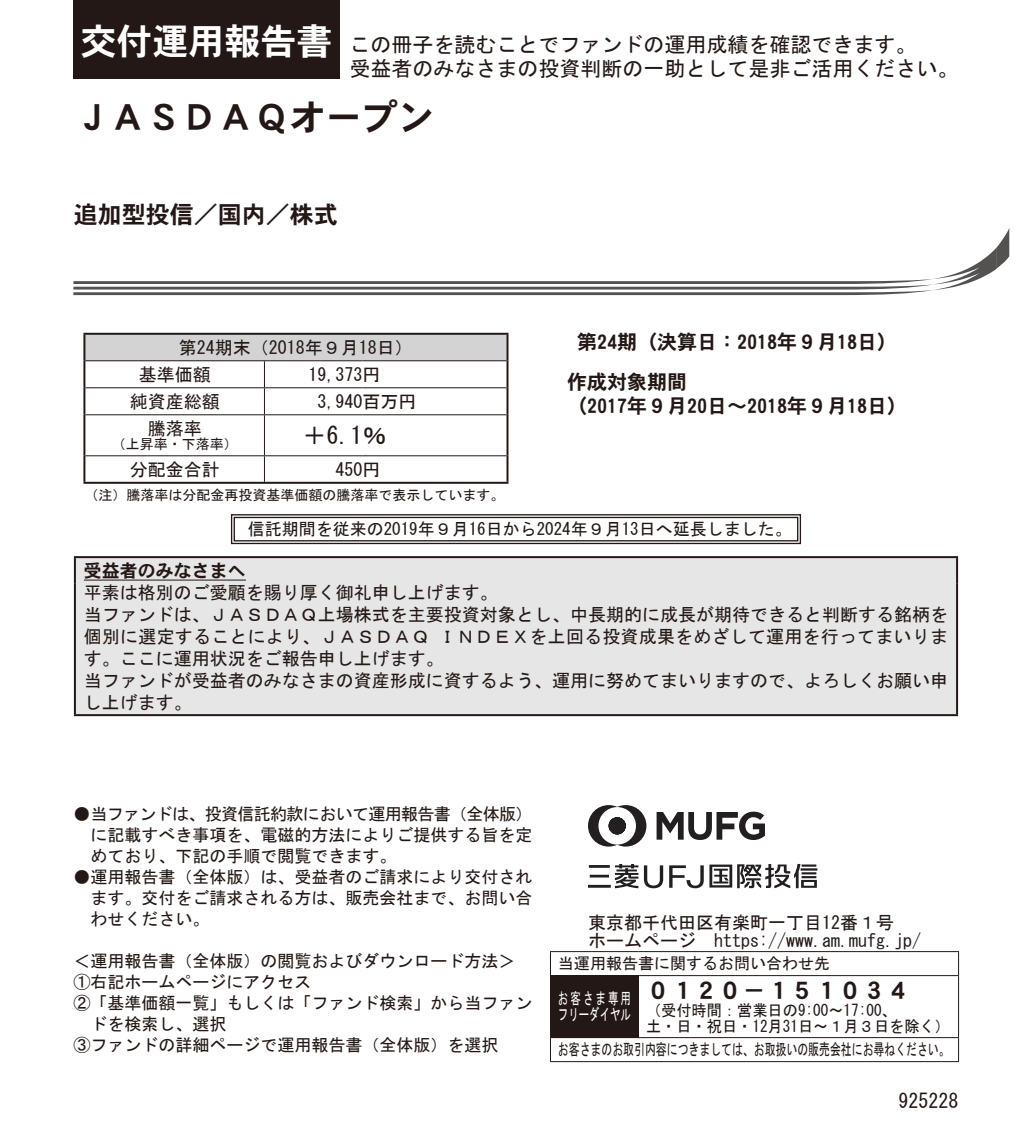
<style>
.page{position:relative;width:1032px;height:1134px;background:#fff}
.page>*{position:absolute;margin:0;border:0;box-sizing:border-box;transform-origin:0 0}
.t1{font:36px "DFHS Gothic W7 WIN RKSJ H";color:#231815}
.t2{font:24px "DFHS Gothic W7 WIN RKSJ H";color:#231815}
.t3{font:24px "MS Gothic";color:#231815}
.t4{font:21px/24px "MS Gothic";color:#231815}
.t5{font:20px/40px "DFHS Gothic W7 WIN RKSJ H";color:#231815}
.t6{font:20px "MS Gothic";color:#231815}
.t7{font:18px/22px "MS Gothic";color:#231815}
.t8{font:18px "DFHS Gothic W7 WIN RKSJ H";color:#231815}
.t9{font:17px/21px "MS Gothic";color:#231815;text-align:justify}
.t10{font:16px/16px "MS Gothic";color:#231815;scale:.95 1}
.t11{font:16px "MS Gothic";color:#231815;scale:.68 1}
.t12{font:16px "MS Gothic";color:#231815}
.t13{font:16px/16px "MS Gothic";letter-spacing:.005em;color:#fff;scale:.65 1}
.t14{font:14px "MS Gothic";color:#231815}
.s1{font-family:"DFHS Gothic W7 WIN RKSJ H";font-size:36px;color:#fff}
</style>
<div class="page">
<div style="left:73px;top:0;width:266px;height:79px;background:#231815"></div>
<svg style="left:656px;top:812px;width:109px;height:28px"></svg>
<svg style="left:588px;top:805px;width:58px;height:41px"></svg>
<svg style="left:644px;top:865px;width:19px;height:23px"></svg>
<svg style="left:590px;top:875px;width:19px;height:2px"></svg>
<hr style="left:588px;top:885px;width:23px;height:3px;background:#231f20">
<hr style="left:589px;top:865px;width:21px;height:3px;background:#231f20">
<svg style="left:615px;top:864px;width:23px;height:24px"></svg>
<svg style="left:669px;top:864px;width:148px;height:24px"></svg>
<div style="left:550px;top:975px;width:88px;height:62px;background:#231815"></div>
<hr style="left:638px;top:976px;width:1px;height:61px;background:#231815">
<hr style="left:550px;top:1037px;width:409px;height:1px;background:#231815">
<hr style="left:550px;top:951px;width:88px;height:1px;background:#231815">
<svg style="left:550px;top:952px;width:1px;height:23px"></svg>
<hr style="left:638px;top:951px;width:321px;height:1px;background:#231815">
<svg style="left:958px;top:952px;width:1px;height:23px"></svg>
<hr style="left:638px;top:975px;width:321px;height:1px;background:#231815">
<hr style="left:958px;top:976px;width:1px;height:61px;background:#231815">
<svg style="left:550px;top:1038px;width:1px;height:23px"></svg>
<svg style="left:958px;top:1038px;width:1px;height:23px"></svg>
<hr style="left:550px;top:1061px;width:409px;height:1px;background:#231815">
<svg style="left:73px;top:229px;width:936px;height:66px"></svg>
<div style="left:76px;top:558px;width:880px;height:156px;background:#e6e6e6"></div>
<hr style="left:74px;top:556px;width:884px;height:2px;background:#231815">
<hr style="left:74px;top:558px;width:2px;height:25px;background:#231815">
<hr style="left:956px;top:558px;width:2px;height:25px;background:#231815">
<hr style="left:74px;top:583px;width:2px;height:131px;background:#231815">
<hr style="left:956px;top:583px;width:2px;height:131px;background:#231815">
<hr style="left:74px;top:714px;width:884px;height:2px;background:#231815">
<hr style="left:84px;top:580px;width:162px;height:1px;background:#231815">
<div style="left:84px;top:334px;width:423px;height:27px;background:#d3d3d4"></div>
<hr style="left:85px;top:360px;width:277px;height:1px;background:#231815">
<hr style="left:362px;top:360px;width:144px;height:1px;background:#231815">
<hr style="left:85px;top:387px;width:277px;height:1px;background:#231815">
<hr style="left:85px;top:414px;width:277px;height:1px;background:#231815">
<hr style="left:85px;top:455px;width:277px;height:1px;background:#231815">
<svg style="left:264px;top:361px;width:242px;height:121px"></svg>
<hr style="left:362px;top:455px;width:144px;height:1px;background:#231815">
<hr style="left:83px;top:335px;width:2px;height:26px;background:#231815">
<hr style="left:506px;top:335px;width:2px;height:26px;background:#231815">
<hr style="left:83px;top:456px;width:2px;height:26px;background:#231815">
<hr style="left:506px;top:456px;width:2px;height:26px;background:#231815">
<hr style="left:83px;top:482px;width:425px;height:2px;background:#231815">
<hr style="left:83px;top:333px;width:425px;height:2px;background:#231815">
<hr style="left:83px;top:361px;width:2px;height:27px;background:#231815">
<hr style="left:506px;top:361px;width:2px;height:27px;background:#231815">
<hr style="left:83px;top:388px;width:2px;height:27px;background:#231815">
<hr style="left:506px;top:388px;width:2px;height:27px;background:#231815">
<hr style="left:83px;top:415px;width:2px;height:41px;background:#231815">
<hr style="left:506px;top:415px;width:2px;height:41px;background:#231815">
<svg style="left:230px;top:514px;width:572px;height:31px"></svg>
<div style="left:234px;top:517px;width:564px;height:24px;border:1px solid #231815"></div>
<p class="t4" style="left:349px;top:32px;width:610px;text-indent:-269px"><span class="s1">交付運用報告書</span> この冊子を読むことでファンドの運用成績を確認できます。<br>受益者のみなさまの投資判断の一助として是非ご活用ください。</p>
<h1 class="t1" style="left:74px;top:99px;width:361px">ＪＡＳＤＡＱオープン</h1>
<h2 class="t2" style="left:74px;top:202px;width:265px">追加型投信／国内／株式</h2>
<p class="t7" style="left:139px;top:334px;width:276px;line-height:26.8px;text-indent:40px">第24期末（2018年９月18日）基準価額</p>
<p class="t7" style="left:308px;top:363px;width:73px">19,373円</p>
<p class="t7" style="left:130px;top:390px;width:91px">純資産総額</p>
<p class="t7" style="left:317px;top:390px;width:100px">3,940百万円</p>
<p class="t7" style="left:148px;top:417px;width:55px">騰落率</p>
<p class="t14" style="left:112px;top:437px;width:127px">（上昇率・下落率）</p>
<h2 class="t3" style="left:302px;top:423px;width:85px">＋6.1％</h2>
<p class="t7" style="left:130px;top:458px;width:91px">分配金合計</p>
<p class="t7" style="left:335px;top:458px;width:46px">450円</p>
<p class="t14" style="left:84px;top:488px;width:421px">（注）騰落率は分配金再投資基準価額の騰落率で表示しています。</p>
<p class="t5" style="left:567px;top:322px;width:331px;text-indent:10px">第24期（決算日：2018年９月18日）作成対象期間</p>
<p class="t5" style="left:567px;top:386px;width:341px">（2017年９月20日～2018年９月18日）</p>
<p class="t9" style="left:248px;top:519px;width:546px">信託期間を従来の2019年９月16日から2024年９月13日へ延長しました。</p>
<p class="t8" style="left:84px;top:562px;width:163px">受益者のみなさまへ</p>
<p class="t7" style="left:84px;top:581px;width:866px">平素は格別のご愛顧を賜り厚く御礼申し上げます。<br>当ファンドは、ＪＡＳＤＡＱ上場株式を主要投資対象とし、中長期的に成長が期待できると判断する銘柄を個別に選定することにより、ＪＡＳＤＡＱ ＩＮＤＥＸを上回る投資成果をめざして運用を行ってまいります。ここに運用状況をご報告申し上げます。<br>当ファンドが受益者のみなさまの資産形成に資するよう、運用に努めてまいりますので、よろしくお願い申し上げます。</p>
<p class="t9" style="left:90px;top:803px;width:444px;text-indent:-17px">●当ファンドは、投資信託約款において運用報告書（全体版）に記載すべき事項を、電磁的方法によりご提供する旨を定めており、下記の手順で閲覧できます。</p>
<p class="t9" style="left:90px;top:866px;width:443px;text-indent:-17px">●運用報告書（全体版）は、受益者のご請求により交付されます。交付をご請求される方は、販売会社まで、お問い合わせください。</p>
<p class="t9" style="left:73px;top:950px;width:443px">＜運用報告書（全体版）の閲覧およびダウンロード方法＞</p>
<p class="t9" style="left:73px;top:971px;width:239px">①右記ホームページにアクセス</p>
<p class="t9" style="left:73px;top:992px;width:460px">②「基準価額一覧」もしくは「ファンド検索」から当ファン</p>
<p class="t9" style="left:90px;top:1013px;width:137px">ドを検索し、選択</p>
<p class="t9" style="left:73px;top:1034px;width:426px">③ファンドの詳細ページで運用報告書（全体版）を選択</p>
<p class="t7" style="left:588px;top:913px;width:334px;line-height:18px">東京都千代田区有楽町一丁目12番１号<br>ホームページ　https://www.am.mufg.jp/</p>
<p class="t12" style="left:558px;top:955px;width:273px">当運用報告書に関するお問い合わせ先</p>
<p class="t13" style="left:558px;top:990px;width:114px">お客さま専用フリーダイヤル</p>
<h2 class="t2" style="left:646px;top:978px;width:265px">０１２０－１５１０３４</h2>
<p class="t10" style="left:646px;top:1002px;width:321px">（受付時間：営業日の9:00～17:00、<br>土・日・祝日・12月31日～１月３日を除く）</p>
<p class="t11" style="left:558px;top:1041px;width:577px">お客さまのお取引内容につきましては、お取扱いの販売会社にお尋ねください。</p>
<p class="t6" style="left:898px;top:1091px;width:61px">925228</p>
</div>
